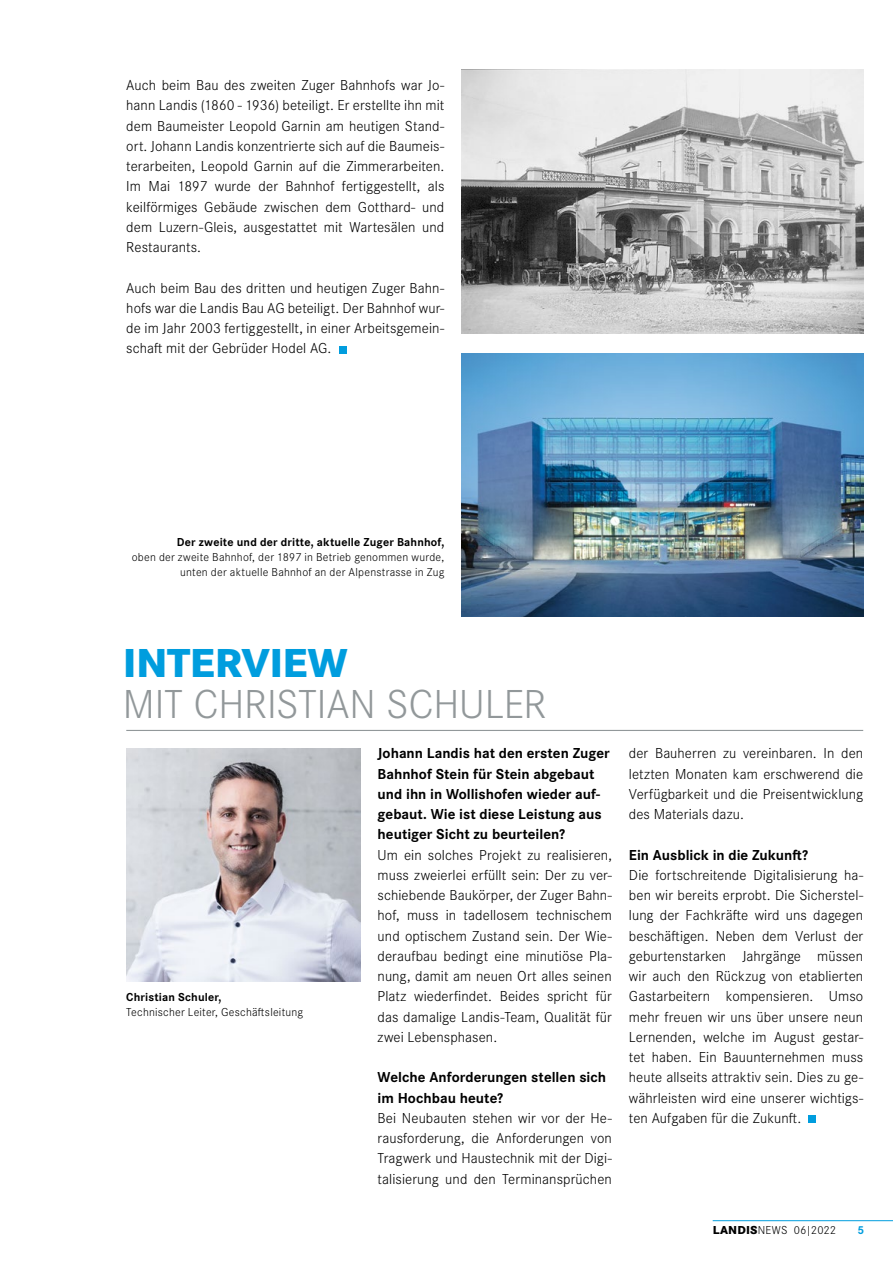
<style>
.page{position:relative;width:893px;height:1263px;background:#fff}
.page>*{position:absolute;margin:0;border:0;box-sizing:border-box;transform-origin:0 0}
.t1{font:300 42px "Corporate S Pro";letter-spacing:-.005em;color:#92989a}
.t2{font:800 42px "Corporate S Pro";letter-spacing:-.01em;color:#009dde}
.t3{font:300 15px/20.2px "Corporate S Pro";letter-spacing:.005em;color:#000;text-align:justify}
.t4{font:700 15px/20.2px "Corporate S Pro";color:#000}
.t5{font:300 12px/15px "Corporate S Pro";letter-spacing:.02em;color:#000;text-align:right}
.t6{font:700 12px "Corporate S Pro";letter-spacing:.015em;color:#000}
.t7{font:700 12px "Corporate S Pro";color:#009dde}
.s1{font-weight:800}
</style>
<div class="page">
<hr style="left:713px;top:1220px;width:180px;height:1px;background:#009dde">
<hr style="left:126px;top:730px;width:737px;height:1px;background:#92989a">
<div style="left:809px;top:1116px;width:7px;height:7px;background:#009dde"></div>
<img style="left:126px;top:749px;width:235px;height:232px">
<img style="left:461px;top:353px;width:402px;height:264px">
<img style="left:461px;top:70px;width:402px;height:263px">
<div style="left:339px;top:346px;width:7px;height:7px;background:#009dde"></div>
<p class="t3" style="left:126px;top:74px;width:320px">Auch beim Bau des zweiten Zuger Bahnhofs war Jo&shy;hann Landis (1860 - 1936) beteiligt. Er erstellte ihn mit dem Baumeister Leopold Garnin am heutigen Stand&shy;ort. Johann Landis konzentrierte sich auf die Baumeis&shy;terarbeiten, Leopold Garnin auf die Zimmerarbeiten.<br>Im Mai 1897 wurde der Bahnhof fertiggestellt, als keilförmiges Gebäude zwischen dem Gotthard- und dem Luzern-Gleis, ausgestattet mit Wartesälen und Restaurants.</p>
<p class="t3" style="left:126px;top:277px;width:320px">Auch beim Bau des dritten und heutigen Zuger Bahn&shy;hofs war die Landis Bau AG beteiligt. Der Bahnhof wur&shy;de im Jahr 2003 fertiggestellt, in einer Arbeitsgemein&shy;schaft mit der Gebrüder Hodel AG.</p>
<p class="t6" style="left:177px;top:533px;width:269px">Der zweite und der dritte, aktuelle Zuger Bahnhof,</p>
<p class="t5" style="left:132px;top:549px;width:314px">oben der zweite Bahnhof, der 1897 in Betrieb genommen wurde, unten der aktuelle Bahnhof an der Alpenstrasse in Zug</p>
<h1 class="t2" style="left:123px;top:629px;width:226px">INTERVIEW</h1>
<h1 class="t1" style="left:123px;top:674px;width:425px">MIT CHRISTIAN SCHULER</h1>
<p class="t4" style="left:378px;top:742px;width:234px">Johann Landis hat den ersten Zuger Bahnhof Stein für Stein abgebaut und ihn in Wollishofen wieder auf&shy;gebaut. Wie ist diese Leistung aus heutiger Sicht zu beurteilen?</p>
<p class="t3" style="left:378px;top:844px;width:236px">Um ein solches Projekt zu realisieren, muss zweierlei erfüllt sein: Der zu ver&shy;schiebende Baukörper, der Zuger Bahn&shy;hof, muss in tadellosem technischem und optischem Zustand sein. Der Wie&shy;deraufbau bedingt eine minutiöse Pla&shy;nung, damit am neuen Ort alles seinen Platz wiederfindet. Beides spricht für das damalige Landis-Team, Qualität für zwei Lebensphasen.</p>
<p class="t4" style="left:378px;top:1066px;width:230px">Welche Anforderungen stellen sich im Hochbau heute?</p>
<p class="t3" style="left:378px;top:1107px;width:236px">Bei Neubauten stehen wir vor der He&shy;rausforderung, die Anforderungen von Tragwerk und Haustechnik mit der Digi&shy;talisierung und den Terminansprüchen</p>
<p class="t6" style="left:126px;top:988px;width:97px">Christian Schuler,</p>
<p class="t5" style="left:126px;top:1004px;width:178px">Technischer Leiter, Geschäftsleitung</p>
<p class="t3" style="left:629px;top:742px;width:236px">der Bauherren zu vereinbaren. In den letzten Monaten kam erschwerend die Verfügbarkeit und die Preisentwicklung des Materials dazu.</p>
<p class="t4" style="left:629px;top:843px;width:181px">Ein Ausblick in die Zukunft?</p>
<p class="t3" style="left:629px;top:864px;width:236px">Die fortschreitende Digitalisierung ha&shy;ben wir bereits erprobt. Die Sicherstel&shy;lung der Fachkräfte wird uns dagegen beschäftigen. Neben dem Verlust der geburtenstarken Jahrgänge müssen wir auch den Rückzug von etablierten Gastarbeitern kompensieren. Umso mehr freuen wir uns über unsere neun Lernenden, welche im August gestar&shy;tet haben. Ein Bauunternehmen muss heute allseits attraktiv sein. Dies zu ge&shy;währleisten wird eine unserer wichtigs&shy;ten Aufgaben für die Zukunft.</p>
<p class="t5" style="left:713px;top:1222px;width:125px"><span class="s1">LANDIS</span>NEWS 06|2022</p>
<p class="t7" style="left:858px;top:1220px;width:8px">5</p>
</div>
